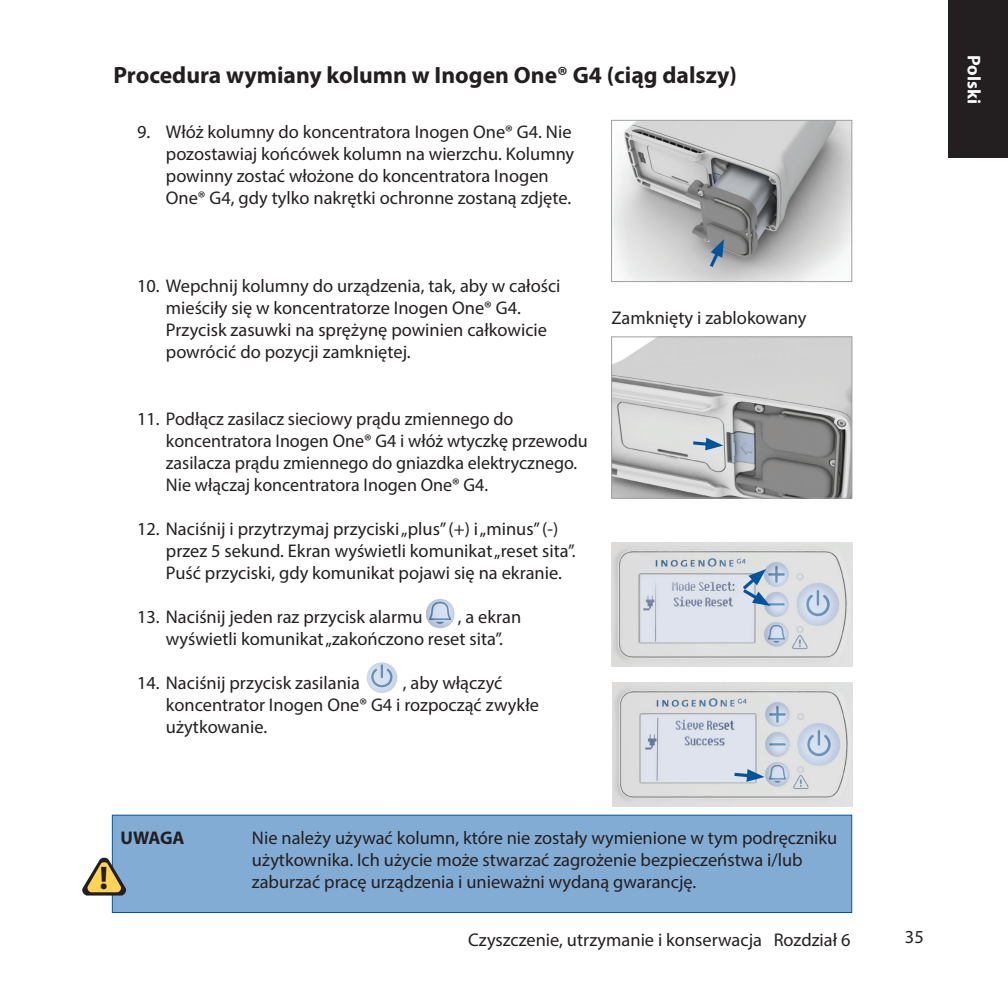
<style>
.page{position:relative;width:1008px;height:1008px;background:#fff}
.page>*{position:absolute;margin:0;border:0;box-sizing:border-box;transform-origin:0 0}
.t1{font:700 32.73px "Myriad";color:#231f20}
.t2{font:700 23.62px "Myriad Pro";color:#231f20}
.t3{font:18.38px/22.1px "Myriad Pro";color:#231f20}
.t4{font:700 18.38px "Myriad Pro";color:#fff}
.t5{font:700 18.38px "Myriad Pro";letter-spacing:-.015em;color:#231f20}
</style>
<div class="page">
<div style="left:948px;top:0;width:60px;height:158px;background:#231f20"></div>
<div style="left:112px;top:815px;width:740px;height:98px;background:#83acd5;border:1px solid #0153a0"></div>
<svg style="left:82px;top:857px;width:45px;height:39px"></svg>
<img style="left:613px;top:122px;width:237px;height:158px">
<div style="left:611px;top:120px;width:241px;height:162px;border:1px solid #9d9fa2"></div>
<img style="left:613px;top:339px;width:237px;height:157px">
<div style="left:611px;top:337px;width:241px;height:161px;border:1px solid #9d9fa2"></div>
<img style="left:612px;top:542px;width:240px;height:125px">
<svg style="left:690px;top:438px;width:33px;height:12px"></svg>
<img style="left:367px;top:662px;width:30px;height:31px;border-radius:15px">
<svg style="left:707px;top:239px;width:17px;height:32px"></svg>
<img style="left:613px;top:683px;width:240px;height:124px">
<svg style="left:731px;top:769px;width:34px;height:13px"></svg>
<svg style="left:739px;top:569px;width:31px;height:37px"></svg>
<img style="left:426px;top:599px;width:29px;height:29px;border-radius:14px">
<p class="t2" style="left:113px;top:59px;width:625px">Procedura wymiany kolumn w Inogen One® G4 (ciąg dalszy)</p>
<p class="t3" style="left:166px;top:120px;width:410px;text-indent:-29px">9. Włóż kolumny do koncentratora Inogen One® G4. Nie pozostawiaj końcówek kolumn na wierzchu. Kolumny powinny zostać włożone do koncentratora Inogen One® G4, gdy tylko nakrętki ochronne zostaną zdjęte.</p>
<p class="t3" style="left:166px;top:275px;width:396px;text-indent:-29px">10. Wepchnij kolumny do urządzenia, tak, aby w całości mieściły się w koncentratorze Inogen One® G4.<br>Przycisk zasuwki na sprężynę powinien całkowicie powrócić do pozycji zamkniętej.</p>
<p class="t3" style="left:166px;top:407px;width:423px;text-indent:-29px">11. Podłącz zasilacz sieciowy prądu zmiennego do koncentratora Inogen One® G4 i włóż wtyczkę przewodu zasilacza prądu zmiennego do gniazdka elektrycznego.<br>Nie włączaj koncentratora Inogen One® G4.</p>
<p class="t3" style="left:166px;top:517px;width:411px;text-indent:-29px">12. Naciśnij i przytrzymaj przyciski „plus” (+) i „minus” (-) przez 5 sekund. Ekran wyświetli komunikat „reset sita”.<br>Puść przyciski, gdy komunikat pojawi się na ekranie.</p>
<p class="t3" style="left:137px;top:606px;width:287px">13. Naciśnij jeden raz przycisk alarmu</p>
<p class="t3" style="left:166px;top:606px;width:357px;text-indent:292px">, a ekran wyświetli komunikat „zakończono reset sita”.</p>
<p class="t3" style="left:137px;top:672px;width:225px">14. Naciśnij przycisk zasilania</p>
<p class="t3" style="left:166px;top:672px;width:375px;text-indent:237px">, aby włączyć koncentrator Inogen One® G4 i rozpocząć zwykłe użytkowanie.</p>
<p class="t3" style="left:611px;top:307px;width:197px">Zamknięty i zablokowany</p>
<p class="t5" style="left:121px;top:826px;width:66px">UWAGA</p>
<p class="t3" style="left:252px;top:827px;width:587px">Nie należy używać kolumn, które nie zostały wymienione w tym podręczniku użytkownika. Ich użycie może stwarzać zagrożenie bezpieczeństwa i/lub</p>
<h1 class="t1" style="left:100px;top:861px;width:62px">! <sup>C</sup></h1>
<p class="t3" style="left:252px;top:871px;width:446px">zaburzać pracę urządzenia i unieważni wydaną gwarancję.</p>
<p class="t3" style="left:468px;top:928px;width:384px">Czyszczenie, utrzymanie i konserwacja Rozdział 6</p>
<p class="t3" style="left:905px;top:926px;width:20px">35</p>
<p class="t4" style="left:986px;top:55px;width:51px;rotate:90deg">Polski</p>
</div>
